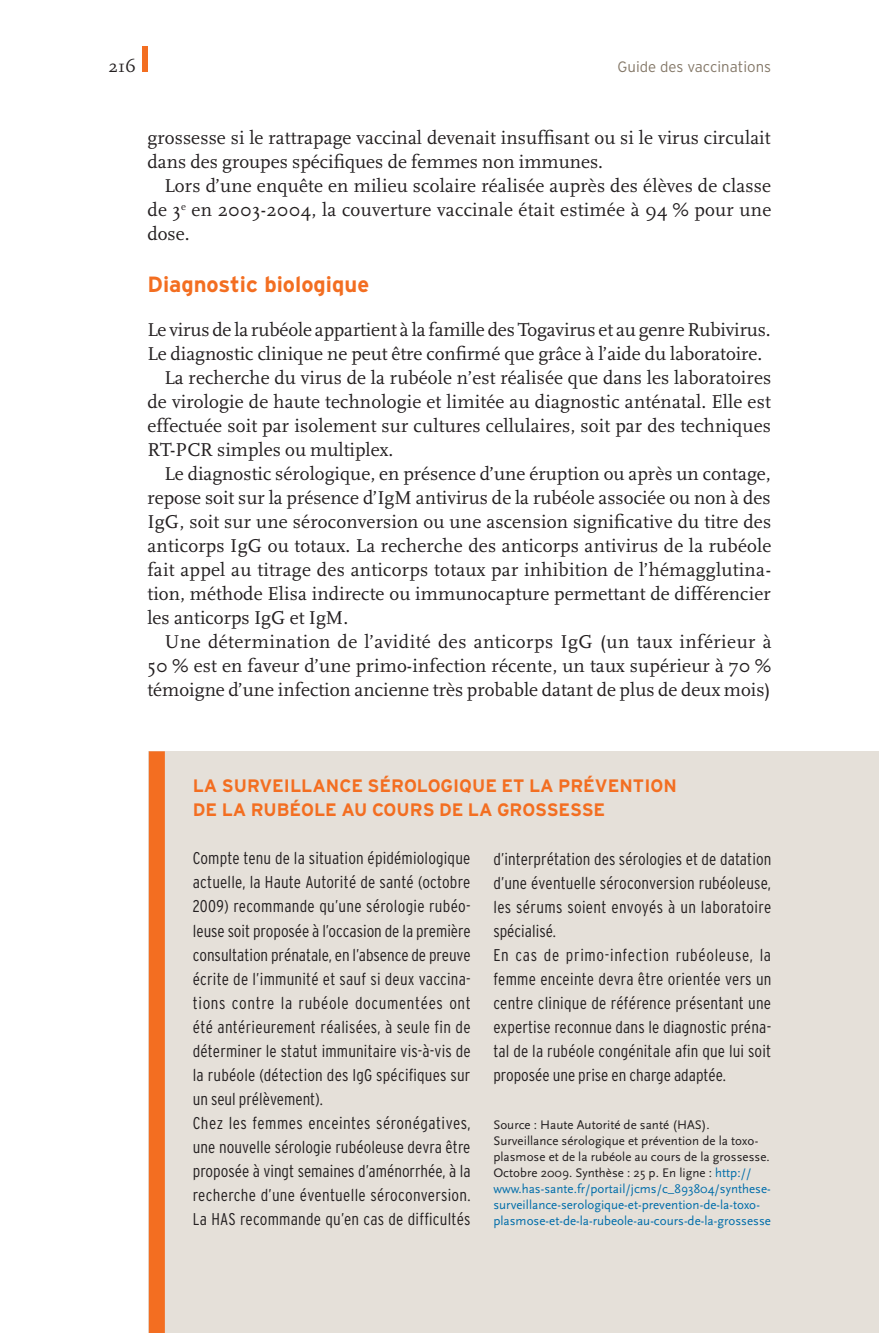
<style>
.page{position:relative;width:879px;height:1333px;background:#fff}
.page>*{position:absolute;margin:0;border:0;box-sizing:border-box;transform-origin:0 0}
.Inter_2{font:700 22px "Interstate";color:#f36e21}
.TxtCourant{font:19.4px/24px "Scala";letter-spacing:.005em;color:#231f20;text-align:justify}
.TxtCourant_sans_alin{font:19.4px/24px "Scala";letter-spacing:-.005em;color:#231f20}
.Titre_encadré{font:700 18px/24px "Interstate";color:#f36e21}
.t1{font:18px "Scala";color:#231f20}
.TxtEncadre{font:300 condensed 17px/24px "Interstate";letter-spacing:.01em;color:#231f20;text-align:justify}
.t2{font:300 15px "Interstate";color:#847868}
.Note_suite{font:13px/16px "Scala Sans";color:#006daa}
.s1{color:#231f20}
</style>
<div class="page">
<div style="left:142px;top:46px;width:5px;height:26px;background:#f36e21"></div>
<div style="left:149px;top:751px;width:730px;height:581px;background:#e5e0d9"></div>
<div style="left:149px;top:751px;width:16px;height:581px;background:#f36e21"></div>
<p class="t1" style="left:109px;top:56px;width:29px">216</p>
<p class="t2" style="left:617px;top:58px;width:155px">Guide des vaccinations</p>
<p class="TxtCourant" style="left:147px;top:126px;width:625px">grossesse si le rattrapage vaccinal devenait insuffisant ou si le virus circulait dans des groupes spécifiques de femmes non immunes.</p>
<p class="TxtCourant" style="left:147px;top:174px;width:625px;text-indent:17px">Lors d’une enquête en milieu scolaire réalisée auprès des élèves de classe de 3<sup>e</sup> en 2003-2004, la couverture vaccinale était estimée à 94 % pour une dose.</p>
<p class="Inter_2" style="left:147px;top:272px;width:223px">Diagnostic biologique</p>
<p class="TxtCourant_sans_alin" style="left:147px;top:318px;width:625px">Le virus de la rubéole appartient à la famille des Togavirus et au genre Rubivirus.<br>Le diagnostic clinique ne peut être confirmé que grâce à l’aide du laboratoire.</p>
<p class="TxtCourant" style="left:147px;top:366px;width:625px;text-indent:17px">La recherche du virus de la rubéole n’est réalisée que dans les laboratoires de virologie de haute technologie et limitée au diagnostic anténatal. Elle est effectuée soit par isolement sur cultures cellulaires, soit par des techniques RT-PCR simples ou multiplex.</p>
<p class="TxtCourant" style="left:147px;top:462px;width:625px;text-indent:17px">Le diagnostic sérologique, en présence d’une éruption ou après un contage, repose soit sur la présence d’IgM antivirus de la rubéole associée ou non à des IgG, soit sur une séroconversion ou une ascension significative du titre des anticorps IgG ou totaux. La recherche des anticorps antivirus de la rubéole fait appel au titrage des anticorps totaux par inhibition de l’hémagglutina&shy;tion, méthode Elisa indirecte ou immunocapture permettant de différencier les anticorps IgG et IgM.</p>
<p class="TxtCourant" style="left:147px;top:630px;width:626px;text-indent:17px">Une détermination de l’avidité des anticorps IgG (un taux inférieur à 50 % est en faveur d’une primo-infection récente, un taux supérieur à 70 % témoigne d’une infection ancienne très probable datant de plus de deux mois)</p>
<p class="Titre_encadré" style="left:193px;top:774px;width:485px">LA SURVEILLANCE SÉROLOGIQUE ET LA PRÉVENTION<br>DE LA RUBÉOLE AU COURS DE LA GROSSESSE</p>
<p class="TxtEncadre" style="left:193px;top:846px;width:279px">Compte tenu de la situation épidémiologique actuelle, la Haute Autorité de santé (octobre 2009) recommande qu’une sérologie rubéo&shy;leuse soit proposée à l’occasion de la première consultation prénatale, en l’absence de preuve écrite de l’immunité et sauf si deux vaccina&shy;tions contre la rubéole documentées ont été antérieurement réalisées, à seule fin de déterminer le statut immunitaire vis-à-vis de la rubéole (détection des IgG spécifiques sur un seul prélèvement).</p>
<p class="TxtEncadre" style="left:193px;top:1110px;width:279px">Chez les femmes enceintes séronégatives, une nouvelle sérologie rubéoleuse devra être proposée à vingt semaines d’aménorrhée, à la recherche d’une éventuelle séroconversion.<br>La HAS recommande qu’en cas de difficultés</p>
<p class="TxtEncadre" style="left:493px;top:846px;width:279px">d’interprétation des sérologies et de datation d’une éventuelle séroconversion rubéoleuse, les sérums soient envoyés à un laboratoire spécialisé.</p>
<p class="TxtEncadre" style="left:493px;top:942px;width:280px">En cas de primo-infection rubéoleuse, la femme enceinte devra être orientée vers un centre clinique de référence présentant une expertise reconnue dans le diagnostic préna&shy;tal de la rubéole congénitale afin que lui soit proposée une prise en charge adaptée.</p>
<p class="Note_suite" style="left:493px;top:1116px;width:279px"><span class="s1">Source : Haute Autorité de santé (HAS).<br>Surveillance sérologique et prévention de la toxo&shy;plasmose et de la rubéole au cours de la grossesse.<br>Octobre 2009. Synthèse : 25 p. En ligne :</span> http:// www.has-sante.fr/portail/jcms/c_893804/synthese&shy;surveillance-serologique-et-prevention-de-la-toxo&shy;plasmose-et-de-la-rubeole-au-cours-de-la-grossesse</p>
</div>
